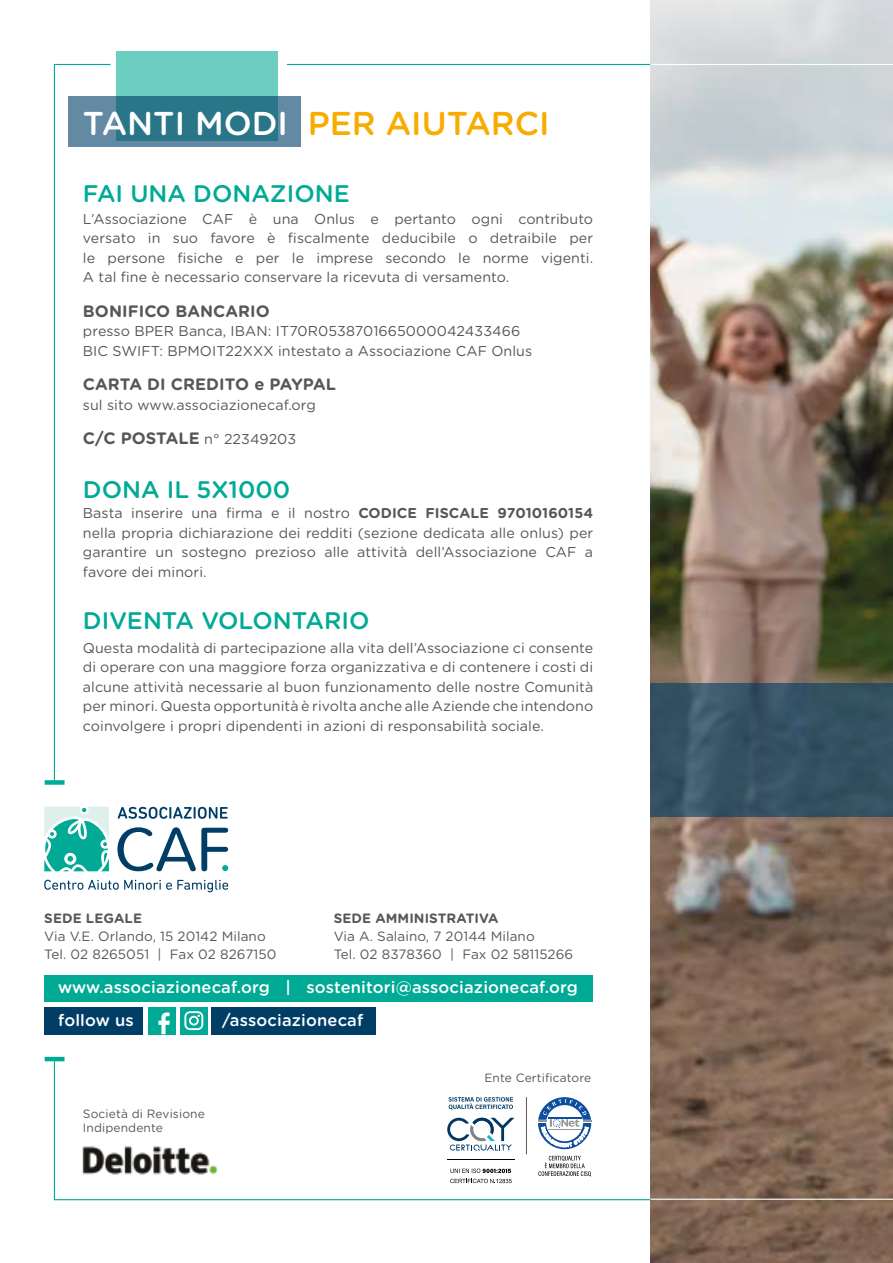
<style>
.page{position:relative;width:893px;height:1263px;background:#fff}
.page>*{position:absolute;margin:0;border:0;box-sizing:border-box;transform-origin:0 0}
.t1{font:500 33px "Gotham Rounded";color:#f8ac00}
.t2{font:500 24px "Gotham Rounded";color:#00aa95}
.t3{font:500 16.5px "Gotham Rounded";letter-spacing:.01em;color:#fff}
.t4{font:700 16.5px "Gotham Rounded";letter-spacing:.005em;color:#575756}
.t5{font:14.25px/19.5px "Gotham Rounded";letter-spacing:.005em;color:#575756;text-align:justify}
.t6{font:13.5px/18px "Gotham Rounded";letter-spacing:.005em;color:#575756}
.t7{font:700 13.5px "Gotham Rounded";letter-spacing:.005em;color:#575756}
.t8{font:12px/14.4px "Gotham Rounded";letter-spacing:.01em;color:#575756}
.s1{color:#fff}
.s2{font-weight:400;font-size:14.25px}
.s3{font-weight:700}
</style>
<div class="page">
<img style="left:650px;top:0;width:243px;height:1263px">
<div style="left:44px;top:1007px;width:99px;height:27px;background:#003e66"></div>
<div style="left:212px;top:1007px;width:164px;height:27px;background:#003e66"></div>
<div style="left:44px;top:975px;width:549px;height:26px;background:#00aa95"></div>
<hr style="left:650px;top:1198px;width:243px;height:2px;background:#fff">
<svg style="left:53px;top:63px;width:58px;height:717px"></svg>
<svg style="left:53px;top:1060px;width:598px;height:141px"></svg>
<svg style="left:650px;top:683px;width:243px;height:133px;background:#365264"></svg>
<svg style="left:117px;top:827px;width:111px;height:44px"></svg>
<svg style="left:44px;top:807px;width:65px;height:64px"></svg>
<svg style="left:118px;top:807px;width:110px;height:12px"></svg>
<svg style="left:44px;top:880px;width:184px;height:12px"></svg>
<svg style="left:538px;top:1097px;width:53px;height:52px"></svg>
<svg style="left:538px;top:1156px;width:53px;height:20px"></svg>
<svg style="left:448px;top:1097px;width:65px;height:13px"></svg>
<svg style="left:447px;top:1118px;width:67px;height:32px"></svg>
<hr style="left:447px;top:1159px;width:67px;height:1px;background:#000">
<svg style="left:451px;top:1168px;width:60px;height:5px"></svg>
<svg style="left:450px;top:1179px;width:62px;height:4px"></svg>
<img style="left:79px;top:1144px;width:143px;height:32px">
<div style="left:148px;top:1007px;width:27px;height:27px;background:#00aa95"></div>
<svg style="left:158px;top:1012px;width:12px;height:22px"></svg>
<div style="left:180px;top:1007px;width:27px;height:27px;background:#00aa95"></div>
<svg style="left:184px;top:1011px;width:19px;height:19px"></svg>
<hr style="left:650px;top:64px;width:243px;height:1px;background:#fff">
<div style="left:45px;top:780px;width:20px;height:5px;background:#00aa95"></div>
<hr style="left:45px;top:1057px;width:20px;height:4px;background:#00aa95">
<div style="left:116px;top:51px;width:162px;height:89px;background:#6ccec1"></div>
<svg style="left:68px;top:96px;width:232px;height:51px;background:#407d92"></svg>
<hr style="left:287px;top:64px;width:363px;height:1px;background:#00aa95">
<hr style="left:526px;top:1097px;width:1px;height:57px;background:#575756">
<h1 class="t1" style="left:83px;top:100px;width:468px"><span class="s1">TANTI MODI</span> PER AIUTARCI</h1>
<h2 class="t2" style="left:83px;top:176px;width:268px">FAI UNA DONAZIONE</h2>
<p class="t5" style="left:83px;top:208px;width:512px">L’Associazione CAF è una Onlus e pertanto ogni contributo versato in suo favore è fiscalmente deducibile o detraibile per le persone fisiche e per le imprese secondo le norme vigenti.<br>A tal fine è necessario conservare la ricevuta di versamento.</p>
<p class="t4" style="left:83px;top:299px;width:188px">BONIFICO BANCARIO</p>
<p class="t5" style="left:83px;top:321px;width:451px">presso BPER Banca, IBAN: IT70R0538701665000042433466<br>BIC SWIFT: BPMOIT22XXX intestato a Associazione CAF Onlus</p>
<p class="t4" style="left:83px;top:372px;width:255px">CARTA DI CREDITO e PAYPAL</p>
<p class="t5" style="left:83px;top:394px;width:234px">sul sito www.associazionecaf.org</p>
<p class="t4" style="left:83px;top:426px;width:215px">C/C POSTALE <span class="s2">n° 22349203</span></p>
<h2 class="t2" style="left:83px;top:472px;width:209px">DONA IL 5X1000</h2>
<p class="t5" style="left:83px;top:503px;width:512px">Basta inserire una firma e il nostro <span class="s3">CODICE FISCALE 97010160154 </span>nella propria dichiarazione dei redditi (sezione dedicata alle onlus) per garantire un sostegno prezioso alle attività dell’Associazione CAF a favore dei minori.</p>
<h2 class="t2" style="left:83px;top:603px;width:288px">DIVENTA VOLONTARIO</h2>
<p class="t5" style="left:83px;top:637px;width:512px">Questa modalità di partecipazione alla vita dell’Associazione ci consente di operare con una maggiore forza organizzativa e di contenere i costi di alcune attività necessarie al buon funzionamento delle nostre Comunità per minori. Questa opportunità è rivolta anche alle Aziende che intendono coinvolgere i propri dipendenti in azioni di responsabilità sociale.</p>
<p class="t7" style="left:44px;top:908px;width:99px">SEDE LEGALE</p>
<p class="t6" style="left:44px;top:926px;width:234px">Via V.E. Orlando, 15 20142 Milano<br>Tel. 02 8265051 | Fax 02 8267150</p>
<p class="t7" style="left:334px;top:908px;width:166px">SEDE AMMINISTRATIVA</p>
<p class="t6" style="left:334px;top:926px;width:241px">Via A. Salaino, 7 20144 Milano<br>Tel. 02 8378360 | Fax 02 58115266</p>
<p class="t3" style="left:58px;top:976px;width:521px">www.associazionecaf.org | sostenitori@associazionecaf.org</p>
<p class="t3" style="left:58px;top:1008px;width:77px">follow us</p>
<p class="t3" style="left:222px;top:1008px;width:143px">/associazionecaf</p>
<p class="t8" style="left:83px;top:1106px;width:123px">Società di Revisione<br>Indipendente</p>
<p class="t8" style="left:484px;top:1070px;width:108px">Ente Certificatore</p>
</div>
